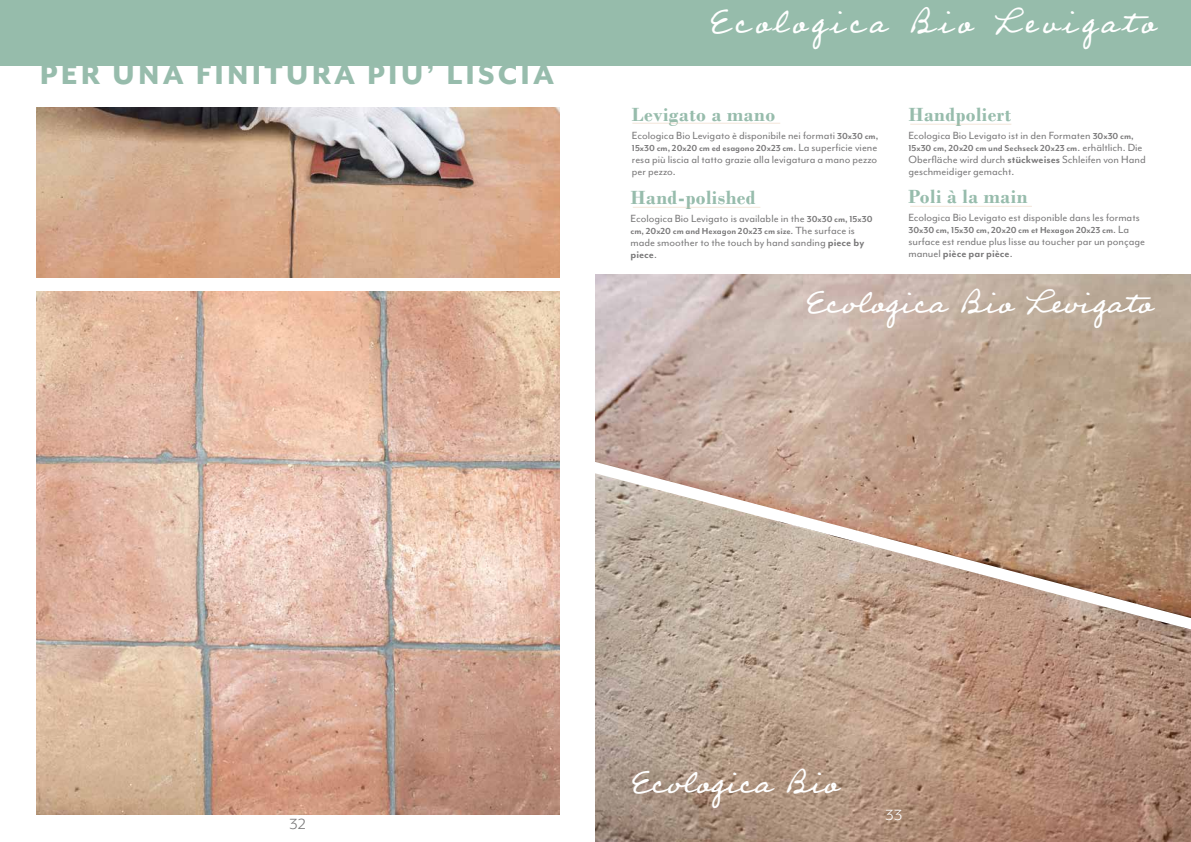
<style>
.page{position:relative;width:1191px;height:842px;background:#fff}
.page>*{position:absolute;margin:0;border:0;box-sizing:border-box;transform-origin:0 0}
.t1{font:38.5px "Professor";letter-spacing:.12em;color:#fff}
.t2{font:36px "Professor";color:#fff;scale:1.1 1}
.t3{font:800 33px "Mr Eaves Mod OT";letter-spacing:.1em;color:#97bcac}
.t4{font:700 20px "Bodoni";letter-spacing:.02em;color:#97bcac}
.t5{font:17px "Mr Eaves Mod OT";color:#fff;scale:1.1 1}
.t6{font:17px "Mr Eaves Mod OT";color:#797879;scale:1.1 1}
.t7{font:12px/12px "Mr Eaves Mod OT";color:#797879}
.t8{font:700 10px "Mr Eaves Mod OT";color:#797879}
.s1{font-weight:700;font-size:10px}
.s2{font-weight:400;font-size:12px}
.s3{font-weight:700}
</style>
<div class="page">
<img style="left:596px;top:275px;width:595px;height:567px">
<svg style="left:595px;top:452px;width:596px;height:195px;background:#bfa592"></svg>
<hr style="left:632px;top:123px;width:148px;height:1px;background:#d9b28b">
<hr style="left:633px;top:207px;width:127px;height:1px;background:#d9b28b">
<hr style="left:910px;top:124px;width:101px;height:1px;background:#d9b28b">
<hr style="left:910px;top:206px;width:122px;height:1px;background:#d9b28b">
<div style="left:0;top:0;width:1191px;height:66px;background:#96bcab"></div>
<img style="left:36px;top:107px;width:523px;height:170px">
<img style="left:36px;top:292px;width:523px;height:523px">
<h3 class="t3" style="left:40px;top:55px;width:516px">PER UNA FINITURA PIU’ LISCIA</h3>
<h1 class="t1" style="left:709px;top:-4px;width:447px">Ecologica Bio Levigato</h1>
<h3 class="t4" style="left:632px;top:102px;width:145px">Levigato a mano</h3>
<h3 class="t4" style="left:908px;top:102px;width:104px">Handpoliert</h3>
<p class="t7" style="left:632px;top:130px;width:248px">Ecologica Bio Levigato è disponibile nei formati <span class="s1">30x30 cm,</span></p>
<p class="t8" style="left:632px;top:143px;width:247px">15x30 cm, 20x20 cm ed esagono 20x23 cm<span class="s2">. La superficie viene</span></p>
<p class="t7" style="left:632px;top:154px;width:247px">resa più liscia al tatto grazie alla levigatura a mano pezzo per pezzo.</p>
<p class="t7" style="left:908px;top:130px;width:227px">Ecologica Bio Levigato ist in den Formaten <span class="s1">30x30 cm,</span></p>
<p class="t8" style="left:908px;top:143px;width:236px">15x30 cm, 20x20 cm und Sechseck 20x23 cm<span class="s2">. erhältlich. Die</span></p>
<p class="t7" style="left:908px;top:154px;width:239px">Oberfläche wird durch <span class="s3">stückweises</span> Schleifen von Hand geschmeidiger gemacht.</p>
<h3 class="t4" style="left:630px;top:186px;width:127px">Hand-polished</h3>
<h3 class="t4" style="left:908px;top:184px;width:121px">Poli à la main</h3>
<p class="t7" style="left:630px;top:213px;width:243px">Ecologica Bio Levigato is available in the <span class="s1">30x30 cm, 15x30</span></p>
<p class="t8" style="left:630px;top:226px;width:226px">cm, 20x20 cm and Hexagon 20x23 cm size<span class="s2">. The surface is</span></p>
<p class="t7" style="left:630px;top:237px;width:235px">made smoother to the touch by hand sanding <span class="s3">piece by piece</span>.</p>
<p class="t7" style="left:908px;top:212px;width:233px">Ecologica Bio Levigato est disponible dans les formats</p>
<p class="t8" style="left:908px;top:225px;width:222px">30x30 cm, 15x30 cm, 20x20 cm et Hexagon 20x23 cm<span class="s2">. La</span></p>
<p class="t7" style="left:908px;top:236px;width:238px">surface est rendue plus lisse au toucher par un ponçage manuel <span class="s3">pièce par pièce</span>.</p>
<h2 class="t2" style="left:805px;top:278px;width:316px">Ecologica Bio Levigato</h2>
<h3 class="t6" style="left:289px;top:815px;width:17px">32</h3>
<h2 class="t2" style="left:631px;top:758px;width:189px">Ecologica Bio</h2>
<h3 class="t5" style="left:885px;top:806px;width:17px">33</h3>
</div>
